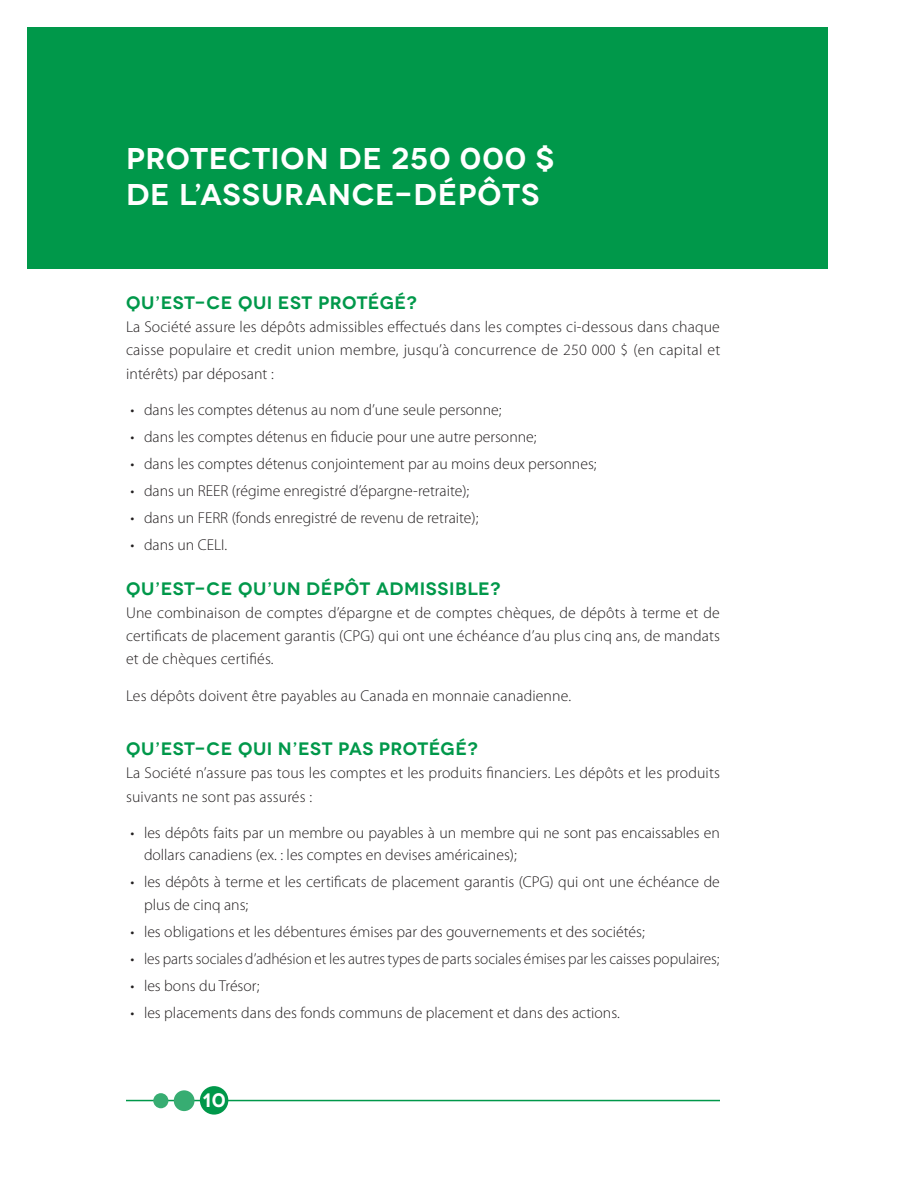
<style>
.page{position:relative;width:918px;height:1188px;background:#fff}
.page>*{position:absolute;margin:0;border:0;box-sizing:border-box;transform-origin:0 0}
.Heading_1_reversed{font:600 30px/36px "Novecentowide";letter-spacing:.025em;color:#fff}
.t1{font:600 19.5px "Novecentowide";color:#fff}
.Heading_2{font:600 18px "Novecentowide";letter-spacing:.025em;color:#00984a}
.text{font:300 15.75px/23.2px "Myriad Pro";color:#231f20}
</style>
<div class="page">
<div style="left:27px;top:27px;width:801px;height:242px;background:#00984a"></div>
<hr style="left:126px;top:1100px;width:594px;height:1px;background:#00984a">
<div style="left:200px;top:1086px;width:28px;height:29px;background:#00984a;border-radius:50%"></div>
<div style="left:174px;top:1090px;width:21px;height:21px;background:#37ad72;border-radius:50%"></div>
<div style="left:153px;top:1093px;width:15px;height:15px;background:#37ad72;border-radius:50%"></div>
<p class="Heading_1_reversed" style="left:126px;top:141px;width:430px">PROTECTION DE 250 000 $<br>DE L’ASSURANCE-DÉPÔTS</p>
<p class="Heading_2" style="left:126px;top:292px;width:292px">QU’EST-CE QUI EST PROTÉGÉ?</p>
<p class="text" style="left:126px;top:316px;width:596px;text-align:justify">La Société assure les dépôts admissibles effectués dans les comptes ci-dessous dans chaque caisse populaire et credit union membre, jusqu’à concurrence de 250 000 $ (en capital et intérêts) par déposant :</p>
<p class="text" style="left:130px;top:398px;width:373px">• dans les comptes détenus au nom d’une seule personne;</p>
<p class="text" style="left:130px;top:425px;width:408px">• dans les comptes détenus en fiducie pour une autre personne;</p>
<p class="text" style="left:130px;top:452px;width:468px">• dans les comptes détenus conjointement par au moins deux personnes;</p>
<p class="text" style="left:130px;top:479px;width:340px">• dans un REER (régime enregistré d’épargne-retraite);</p>
<p class="text" style="left:130px;top:506px;width:349px">• dans un FERR (fonds enregistré de revenu de retraite);</p>
<p class="text" style="left:130px;top:533px;width:98px">• dans un CELI.</p>
<p class="Heading_2" style="left:126px;top:577px;width:376px">QU’EST-CE QU’UN DÉPÔT ADMISSIBLE?</p>
<p class="text" style="left:126px;top:601px;width:596px;text-align:justify">Une combinaison de comptes d’épargne et de comptes chèques, de dépôts à terme et de certificats de placement garantis (CPG) qui ont une échéance d’au plus cinq ans, de mandats et de chèques certifiés.</p>
<p class="text" style="left:126px;top:685px;width:447px">Les dépôts doivent être payables au Canada en monnaie canadienne.</p>
<p class="Heading_2" style="left:126px;top:738px;width:353px">QU’EST-CE QUI N’EST PAS PROTÉGÉ?</p>
<p class="text" style="left:126px;top:762px;width:595px">La Société n’assure pas tous les comptes et les produits financiers. Les dépôts et les produits suivants ne sont pas assurés :</p>
<p class="text" style="left:144px;top:822px;width:577px;line-height:22.5px;text-indent:-14px">• les dépôts faits par un membre ou payables à un membre qui ne sont pas encaissables en dollars canadiens (ex. : les comptes en devises américaines);</p>
<p class="text" style="left:144px;top:871px;width:577px;line-height:22.5px;text-indent:-14px">• les dépôts à terme et les certificats de placement garantis (CPG) qui ont une échéance de plus de cinq ans;</p>
<p class="text" style="left:130px;top:920px;width:516px">• les obligations et les débentures émises par des gouvernements et des sociétés;</p>
<p class="text" style="left:130px;top:947px;width:590px">• les parts sociales d’adhésion et les autres types de parts sociales émises par les caisses populaires;</p>
<p class="text" style="left:130px;top:974px;width:131px">• les bons du Trésor;</p>
<p class="text" style="left:130px;top:1001px;width:491px">• les placements dans des fonds communs de placement et dans des actions.</p>
<p class="t1" style="left:202px;top:1088px;width:25px">10</p>
</div>
